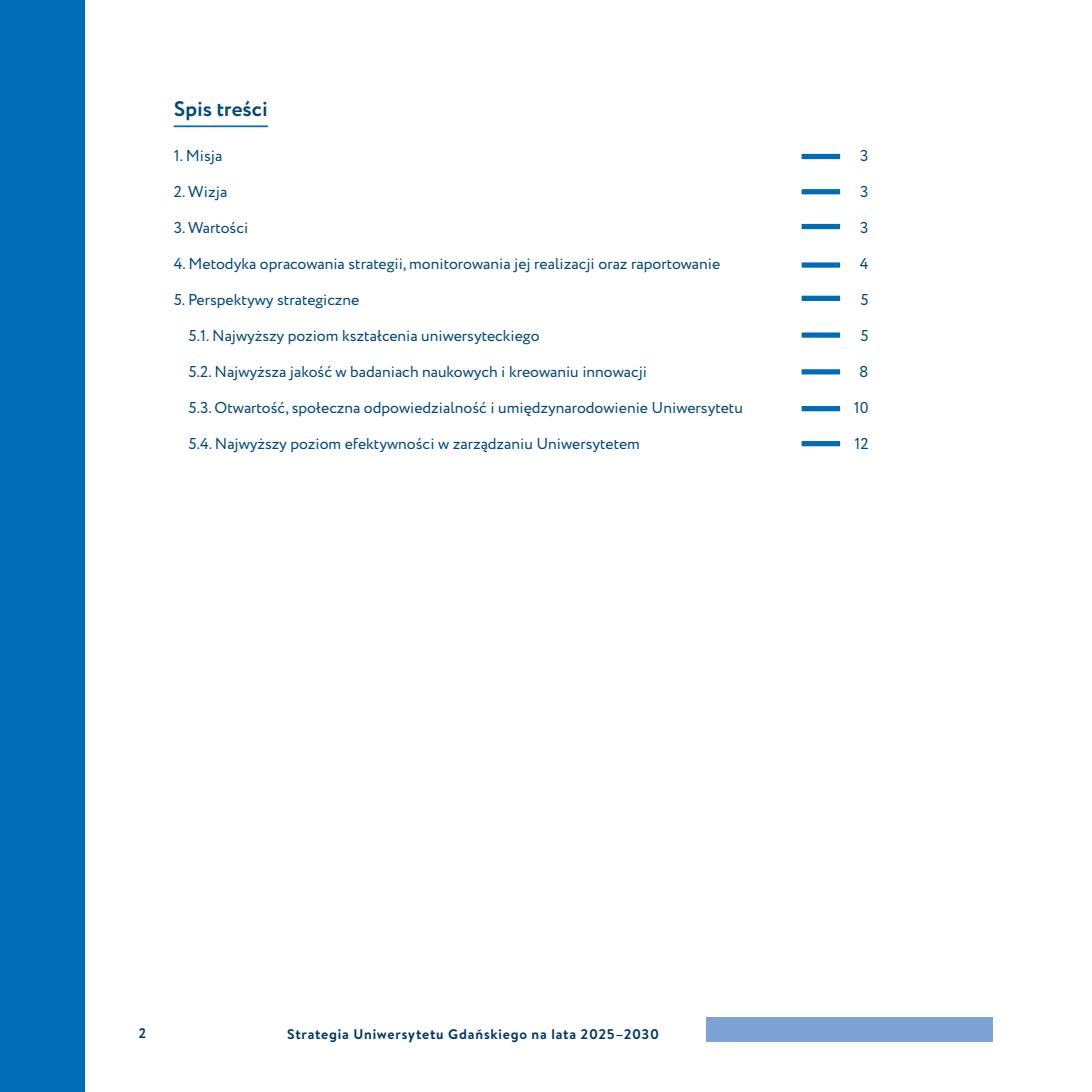
<style>
.page{position:relative;width:1092px;height:1092px;background:#fff}
.page>*{position:absolute;margin:0;border:0;box-sizing:border-box;transform-origin:0 0}
.t1{font:700 21px "Circe";color:#00497b}
.t2{font:15.75px "Circe";color:#00497b}
.t3{font:700 14px "Brandon Text";letter-spacing:.055em;color:#003965}
.t4{font:700 14px "Circe";color:#003965}
</style>
<div class="page">
<div style="left:0;top:0;width:84px;height:1091px;background:#006cb7"></div>
<div style="left:706px;top:1017px;width:286px;height:25px;background:#7da3d5"></div>
<hr style="left:174px;top:125px;width:94px;height:2px;background:#006cb7">
<div style="left:801px;top:154px;width:39px;height:5px;background:#006cb7"></div>
<div style="left:801px;top:189px;width:39px;height:5px;background:#006cb7"></div>
<div style="left:801px;top:224px;width:39px;height:5px;background:#006cb7"></div>
<div style="left:801px;top:262px;width:39px;height:6px;background:#006cb7"></div>
<div style="left:801px;top:296px;width:39px;height:5px;background:#006cb7"></div>
<div style="left:801px;top:332px;width:39px;height:6px;background:#006cb7"></div>
<div style="left:801px;top:369px;width:39px;height:5px;background:#006cb7"></div>
<div style="left:801px;top:406px;width:39px;height:5px;background:#006cb7"></div>
<div style="left:801px;top:441px;width:39px;height:5px;background:#006cb7"></div>
<h1 class="t1" style="left:174px;top:94px;width:96px">Spis treści</h1>
<p class="t2" style="left:174px;top:145px;width:50px">1. Misja</p>
<p class="t2" style="left:860px;top:145px;width:10px">3</p>
<p class="t2" style="left:174px;top:181px;width:55px">2. Wizja</p>
<p class="t2" style="left:860px;top:181px;width:10px">3</p>
<p class="t2" style="left:174px;top:217px;width:76px">3. Wartości</p>
<p class="t2" style="left:860px;top:217px;width:10px">3</p>
<p class="t2" style="left:174px;top:253px;width:548px">4. Metodyka opracowania strategii, monitorowania jej realizacji oraz raportowanie</p>
<p class="t2" style="left:859px;top:253px;width:10px">4</p>
<p class="t2" style="left:174px;top:289px;width:187px">5. Perspektywy strategiczne</p>
<p class="t2" style="left:860px;top:289px;width:10px">5</p>
<p class="t2" style="left:189px;top:325px;width:352px">5.1. Najwyższy poziom kształcenia uniwersyteckiego</p>
<p class="t2" style="left:860px;top:325px;width:10px">5</p>
<p class="t2" style="left:189px;top:361px;width:460px">5.2. Najwyższa jakość w badaniach naukowych i kreowaniu innowacji</p>
<p class="t2" style="left:859px;top:361px;width:11px">8</p>
<p class="t2" style="left:189px;top:397px;width:556px">5.3. Otwartość, społeczna odpowiedzialność i umiędzynarodowienie Uniwersytetu</p>
<p class="t2" style="left:853px;top:397px;width:16px">10</p>
<p class="t2" style="left:189px;top:432px;width:453px">5.4. Najwyższy poziom efektywności w zarządzaniu Uniwersytetem</p>
<p class="t2" style="left:854px;top:432px;width:16px">12</p>
<p class="t4" style="left:139px;top:1023px;width:9px">2</p>
<p class="t3" style="left:287px;top:1024px;width:373px">Strategia Uniwersytetu Gdańskiego na lata 2025–2030</p>
</div>
